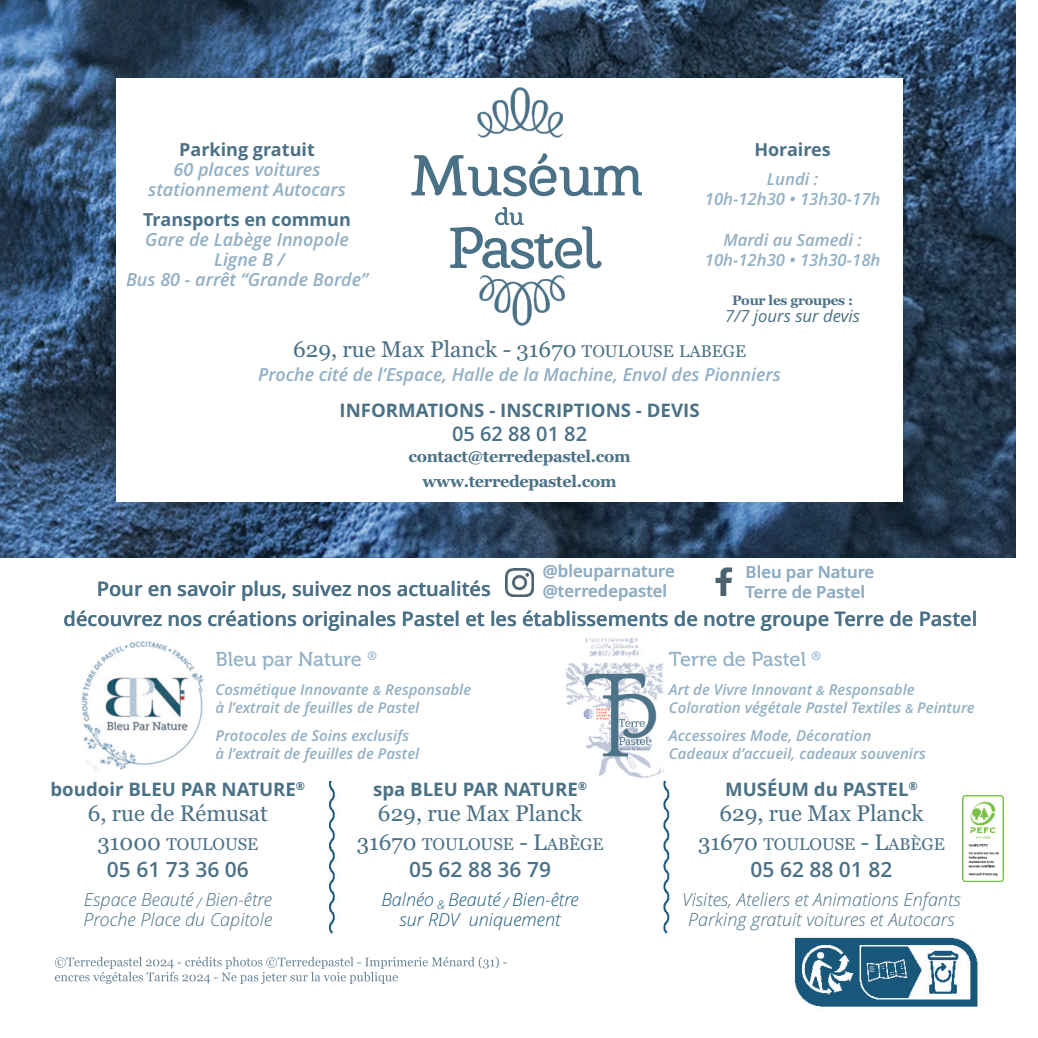
<style>
.page{position:relative;width:1038px;height:1038px;background:#fff}
.page>*{position:absolute;margin:0;border:0;box-sizing:border-box;transform-origin:0 0}
.t1{font:57px/72.5px "Barkentina";letter-spacing:-.01em;color:#4b7186;text-align:center}
.t2{font:23.75px "Barkentina";color:#4b7186}
.t3{font:22.5px "Georgia";color:#4b7186}
.t4{font:600 21px "Open Sans";color:#4b7186}
.t5{font:600 20px/30px "Open Sans";color:#4b7186}
.t6{font:20px "Museo 500";color:#92afc4}
.t7{font:700 18.5px "Open Sans";color:#4b7186}
.t8{font:italic 600 18px/20px "Open Sans";color:#92afc4;text-align:center}
.t9{font:italic 300 18px/20px "Open Sans";color:#4b7186;text-align:center}
.t10{font:700 18px "Open Sans";color:#4b7186}
.t11{font:italic 300 18px/20px "Open Sans";color:#1e5b7e;text-align:center}
.t12{font:17px "Georgia";color:#4b7186}
.t13{font:italic 600 16.75px/20px "Open Sans";color:#92afc4;text-align:center}
.t14{font:600 16.75px/20px "Open Sans";color:#92afc4}
.t15{font:italic 16.75px "Open Sans";color:#4b7186}
.t16{font:700 16.25px/25px "Georgia";letter-spacing:-.02em;color:#4b7186;text-align:center}
.t17{font:italic 600 15px/18px "Open Sans";color:#92afc4}
.t18{font:700 13.5px "Georgia";letter-spacing:-.02em;color:#4b7186}
.s1{font-size:17px}
.s2{font-size:12.5px}
.s3{font-size:22.5px}
</style>
<div class="page">
<img style="left:0;top:0;width:1015px;height:557px">
<div style="left:116px;top:78px;width:786px;height:424px;background:#fff"></div>
<img style="left:477px;top:87px;width:86px;height:51px">
<img style="left:479px;top:275px;width:86px;height:51px">
<img style="left:81px;top:641px;width:122px;height:130px">
<img style="left:565px;top:638px;width:99px;height:139px">
<img style="left:715px;top:567px;width:18px;height:28px">
<svg style="left:505px;top:572px;width:29px;height:25px"></svg>
<img style="left:506px;top:568px;width:27px;height:28px">
<img style="left:962px;top:795px;width:41px;height:85px">
<svg style="left:54px;top:956px;width:453px;height:28px"></svg>
<svg style="left:55px;top:956px;width:54px;height:25px"></svg>
<img style="left:329px;top:781px;width:6px;height:153px">
<img style="left:663px;top:781px;width:7px;height:153px">
<img style="left:794px;top:937px;width:184px;height:70px">
<p class="t10" style="left:179px;top:139px;width:137px">Parking gratuit</p>
<p class="t8" style="left:148px;top:160px;width:199px">60 places voitures stationnement Autocars</p>
<p class="t10" style="left:143px;top:209px;width:209px">Transports en commun</p>
<p class="t8" style="left:126px;top:230px;width:243px">Gare de Labège Innopole<br>Ligne B /<br>Bus 80 - arrêt “Grande Borde”</p>
<h1 class="t1" style="left:410px;top:138px;width:234px">Muséum<br>Pastel</h1>
<h2 class="t2" style="left:494px;top:202px;width:31px">du</h2>
<p class="t10" style="left:754px;top:139px;width:78px">Horaires</p>
<p class="t13" style="left:704px;top:169px;width:177px">Lundi :<br>10h-12h30 • 13h30-17h</p>
<p class="t13" style="left:704px;top:229px;width:177px">Mardi au Samedi :<br>10h-12h30 • 13h30-18h</p>
<p class="t18" style="left:731px;top:292px;width:123px">Pour les groupes :</p>
<p class="t15" style="left:725px;top:306px;width:136px">7/7 jours sur devis</p>
<h3 class="t3" style="left:293px;top:336px;width:454px">629, rue Max Planck - 31670 <span class="s1">TOULOUSE LABEGE</span></h3>
<p class="t8" style="left:258px;top:364px;width:524px">Proche cité de l’Espace, Halle de la Machine, Envol des Pionniers</p>
<p class="t7" style="left:339px;top:400px;width:361px">INFORMATIONS - INSCRIPTIONS - DEVIS</p>
<h3 class="t5" style="left:452px;top:419px;width:136px">05 62 88 01 82</h3>
<p class="t16" style="left:408px;top:443px;width:224px">contact@terredepastel.com www.terredepastel.com</p>
<p class="t14" style="left:542px;top:561px;width:133px">@bleuparnature @terredepastel</p>
<p class="t14" style="left:745px;top:561px;width:130px">Bleu par Nature<br>Terre de Pastel</p>
<h3 class="t5" style="left:64px;top:574px;width:914px;text-indent:33px">Pour en savoir plus, suivez nos actualités<br>découvrez nos créations originales Pastel et les établissements de notre groupe Terre de Pastel</h3>
<h3 class="t6" style="left:215px;top:651px;width:163px">Bleu par Nature <sup>®</sup></h3>
<p class="t17" style="left:215px;top:681px;width:257px">Cosmétique Innovante <span class="s2">&amp;</span> Responsable à l’extrait de feuilles de Pastel</p>
<p class="t17" style="left:215px;top:726px;width:205px">Protocoles de Soins exclusifs à l’extrait de feuilles de Pastel</p>
<p class="t7" style="left:50px;top:778px;width:256px">boudoir BLEU PAR NATURE<sup>®</sup></p>
<h3 class="t3" style="left:88px;top:800px;width:182px">6, rue de Rémusat</h3>
<p class="t12" style="left:97px;top:834px;width:162px"><span class="s3">31000</span> TOULOUSE</p>
<h3 class="t4" style="left:107px;top:857px;width:143px">05 61 73 36 06</h3>
<p class="t9" style="left:83px;top:889px;width:190px;text-align:left">Espace Beauté <sub>/</sub> Bien-être<br>Proche Place du Capitole</p>
<p class="t7" style="left:373px;top:778px;width:215px">spa BLEU PAR NATURE<sup>®</sup></p>
<h3 class="t3" style="left:378px;top:800px;width:206px">629, rue Max Planck</h3>
<p class="t12" style="left:356px;top:834px;width:248px"><span class="s3">31670</span> TOULOUSE <span class="s3">- L</span>ABÈGE</p>
<h3 class="t4" style="left:409px;top:857px;width:143px">05 62 88 36 79</h3>
<p class="t11" style="left:381px;top:889px;width:199px">Balnéo <sub>&amp;</sub> Beauté <sub>/</sub> Bien-être sur RDV uniquement</p>
<h3 class="t6" style="left:668px;top:651px;width:153px">Terre de Pastel <sup>®</sup></h3>
<p class="t17" style="left:668px;top:681px;width:307px">Art de Vivre Innovant <span class="s2">&amp;</span> Responsable<br>Coloration végétale Pastel Textiles <span class="s2">&amp;</span> Peinture</p>
<p class="t17" style="left:668px;top:726px;width:258px">Accessoires Mode, Décoration<br>Cadeaux d’accueil, cadeaux souvenirs</p>
<p class="t7" style="left:724px;top:778px;width:194px">MUSÉUM du PASTEL<sup>®</sup></p>
<h3 class="t3" style="left:719px;top:800px;width:206px">629, rue Max Planck</h3>
<p class="t12" style="left:697px;top:834px;width:248px"><span class="s3">31670</span> TOULOUSE <span class="s3">- L</span>ABÈGE</p>
<h3 class="t4" style="left:750px;top:857px;width:143px">05 62 88 01 82</h3>
<p class="t9" style="left:682px;top:889px;width:280px">Visites, Ateliers et Animations Enfants<br>Parking gratuit voitures et Autocars</p>
</div>
